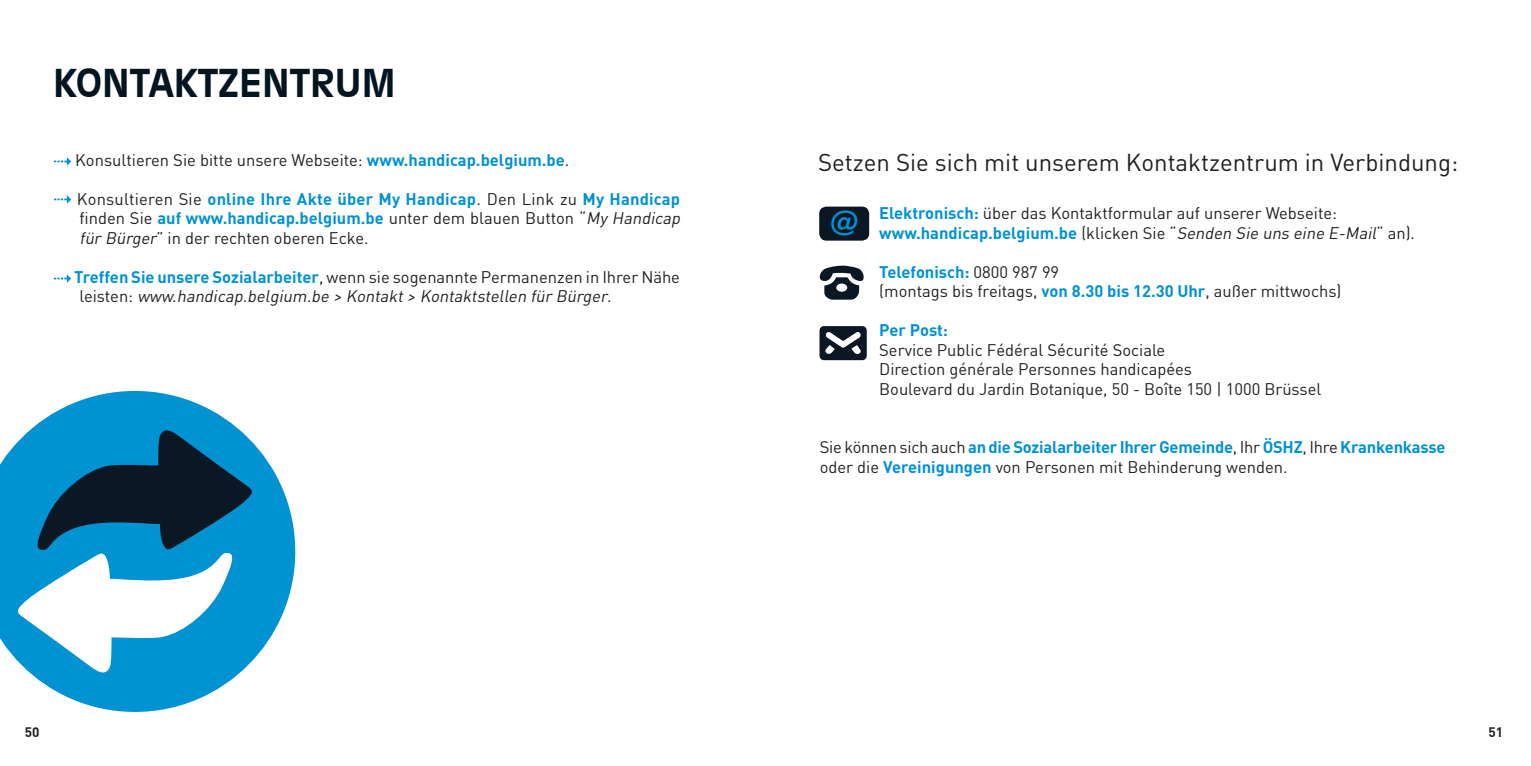
<style>
.page{position:relative;width:1531px;height:766px;background:#fff}
.page>*{position:absolute;margin:0;border:0;box-sizing:border-box;transform-origin:0 0}
.t1{font:700 37.5px "Incised 901 BT";color:#031520}
.t2{font:700 28.5px "Incised 901 BT";color:#0092d1}
.t3{font:24px "DIN";color:#231f20}
.texte_courant{font:16.5px/19.5px "DIN";color:#231f20}
.texte_courant-2{font:italic 16.5px/19.5px "DIN";color:#231f20}
.texte_courant-3{font:700 16.5px "DIN";color:#0092d1}
.t4{font:700 13.5px "DIN";color:#231f20}
.s1{font-weight:700;color:#0092d1}
.s2{font-style:italic}
.s3{font-weight:700;font-style:normal;color:#0092d1}
.s4{font-style:normal}
.s5{font-weight:400;color:#231f20}
.s6{font-weight:400;font-style:italic;color:#231f20}
</style>
<div class="page">
<svg style="left:0;top:391px;width:295px;height:320px;fill:#0092d1"></svg>
<svg style="left:54px;top:157px;width:17px;height:9px"></svg>
<svg style="left:54px;top:195px;width:17px;height:9px"></svg>
<svg style="left:54px;top:274px;width:17px;height:9px"></svg>
<svg style="left:15px;top:427px;width:240px;height:248px"></svg>
<svg style="left:819px;top:265px;width:45px;height:34px"></svg>
<svg style="left:819px;top:326px;width:48px;height:34px"></svg>
<div style="left:819px;top:206px;width:50px;height:34px;background:#0c1724;border-radius:7px"></div>
<p class="t1" style="left:53px;top:60px;width:344px">KONTAKTZENTRUM</p>
<p class="texte_courant" style="left:75px;top:150px;width:496px">Konsultieren Sie bitte unsere Webseite: <span class="s1">www.handicap.belgium.be</span>.</p>
<p class="texte_courant" style="left:77px;top:189px;width:608px">Konsultieren Sie <span class="s1">online Ihre Akte über My Handicap</span>. Den Link zu <span class="s1">My Handicap </span>finden Sie <span class="s1">auf www.handicap.belgium.be</span> unter dem blauen Button “<span class="s2">My Handicap für Bürger</span>” in der rechten oberen Ecke.</p>
<p class="texte_courant-2" style="left:80px;top:267px;width:602px;text-indent:-5px"><span class="s3">Treffen Sie unsere Sozialarbeiter</span><span class="s4">, wenn sie sogenannte Permanenzen in Ihrer Nähe le i s t e n :</span> www.handicap.belgium.be &gt; Kontakt&gt; Kontaktstellen für Bürger<span class="s4">.</span></p>
<p class="t3" style="left:818px;top:148px;width:642px">Setzen Sie sich mit unserem Kontaktzentrum in Verbindung:</p>
<p class="texte_courant" style="left:879px;top:203px;width:459px"><span class="s1">Elektronisch:</span> über das Kontaktformular auf unserer Webseite:</p>
<p class="texte_courant-3" style="left:879px;top:222px;width:537px">www.handicap.belgium.be <span class="s5">(klicken Sie “</span><span class="s6">Senden Sie uns eine E-Mail</span><span class="s5">“ an).</span></p>
<p class="texte_courant-3" style="left:879px;top:261px;width:181px">Telefonisch: <span class="s5">0800 987 99</span></p>
<p class="texte_courant" style="left:879px;top:281px;width:464px">(montags bis freitags, <span class="s1">von 8.30 bis 12.30 Uhr</span>, außer mittwochs)</p>
<p class="texte_courant-3" style="left:879px;top:319px;width:70px">Per Post:</p>
<p class="texte_courant" style="left:879px;top:339px;width:287px">Service Public Fédéral Sécurité Sociale</p>
<p class="texte_courant" style="left:879px;top:359px;width:314px">Direction générale Personnes handicapées</p>
<p class="texte_courant" style="left:879px;top:378px;width:444px">Boulevard du Jardin Botanique, 50 - Boîte 150 | 1000 Brüssel</p>
<p class="texte_courant" style="left:820px;top:437px;width:627px">Sie können sich auch <span class="s1">an die Sozialarbeiter Ihrer Gemeinde</span>, Ihr <span class="s1">ÖSHZ</span>, Ihre <span class="s1">Krankenkasse </span>oder die <span class="s1">Vereinigungen</span> von Personen mit Behinderung wenden.</p>
<p class="t2" style="left:830px;top:203px;width:30px">@</p>
<p class="t4" style="left:25px;top:723px;width:16px">50</p>
<p class="t4" style="left:1488px;top:723px;width:16px">51</p>
</div>
